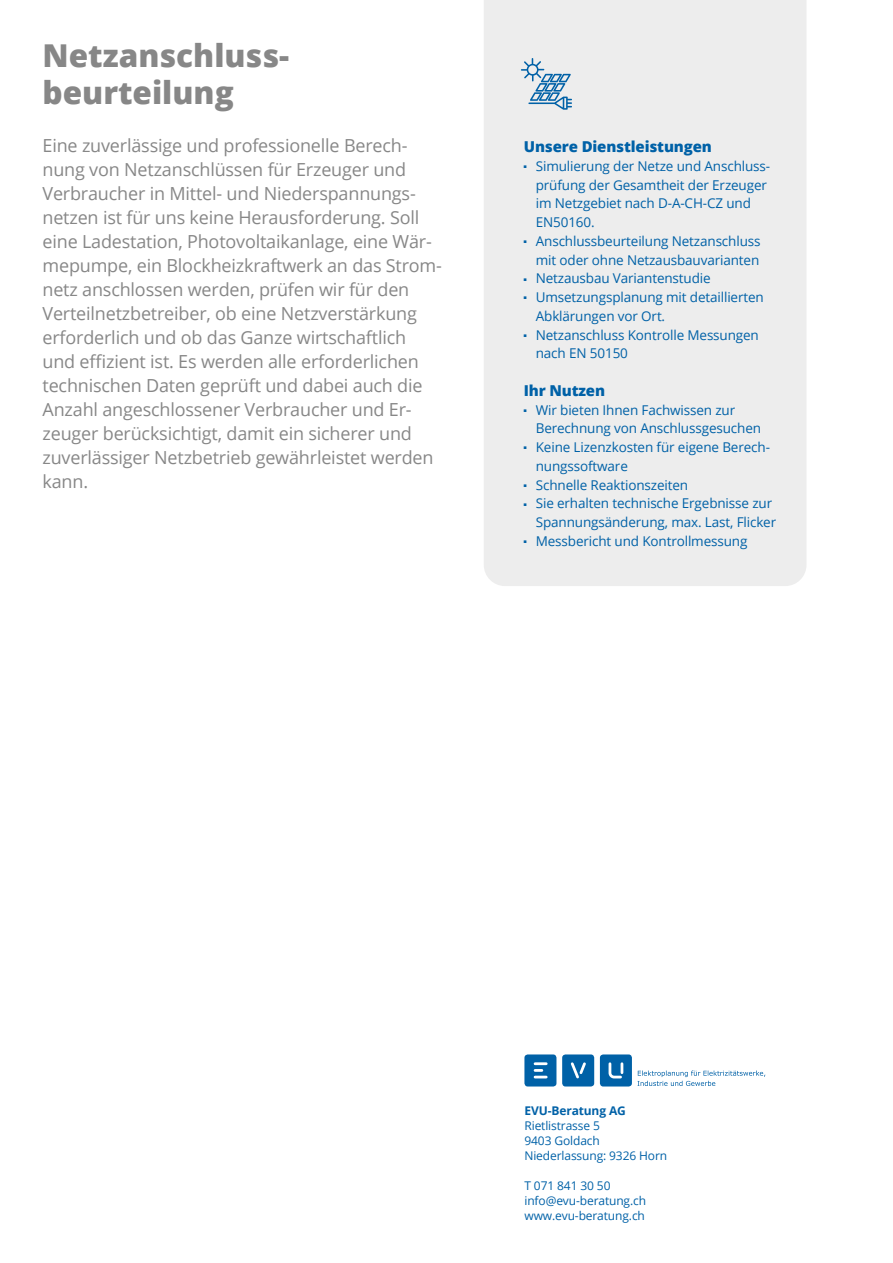
<style>
.page{position:relative;width:893px;height:1263px;background:#fff}
.page>*{position:absolute;margin:0;border:0;box-sizing:border-box;transform-origin:0 0}
.t1{font:800 31.5px/37.5px "Open Sans";color:#878787}
.t2{font:18px/24px "Open Sans";letter-spacing:-.01em;color:#878787}
.t3{font:800 15px "Open Sans";letter-spacing:-.01em;color:#0061a7}
.t4{font:13.5px/18.8px "Open Sans";letter-spacing:-.01em;color:#0061a7}
.t5{font:12px/15px "Open Sans";letter-spacing:-.01em;color:#0061a7}
.t6{font:700 12px "Open Sans";letter-spacing:-.01em;color:#0061a7}
</style>
<div class="page">
<div style="left:484px;top:0;width:322px;height:586px;background:#ededed"></div>
<div style="left:600px;top:1054px;width:32px;height:32px;background:#0061a7;border-radius:3px"></div>
<div style="left:562px;top:1054px;width:32px;height:32px;background:#0061a7;border-radius:3px"></div>
<div style="left:524px;top:1054px;width:32px;height:32px;background:#0061a7;border-radius:3px"></div>
<svg style="left:533px;top:1060px;width:91px;height:21px"></svg>
<svg style="left:638px;top:1070px;width:127px;height:16px"></svg>
<svg style="left:521px;top:58px;width:51px;height:52px;background:#b2cadb"></svg>
<h1 class="t1" style="left:43px;top:35px;width:248px">Netzanschluss&shy;beurteilung</h1>
<p class="t2" style="left:43px;top:133px;width:401px">Eine zuverlässige und professionelle Berech&shy;nung von Netzanschlüssen für Erzeuger und Verbraucher in Mittel- und Niederspannungs&shy;netzen ist für uns keine Herausforderung. Soll eine Ladestation, Photovoltaikanlage, eine Wär&shy;mepumpe, ein Blockheizkraftwerk an das Strom&shy;netz anschlossen werden, prüfen wir für den Verteilnetzbetreiber, ob eine Netzverstärkung erforderlich und ob das Ganze wirtschaftlich und effizient ist. Es werden alle erforderlichen technischen Daten geprüft und dabei auch die Anzahl angeschlossener Verbraucher und Er&shy;zeuger berücksichtigt, damit ein sicherer und zuverlässiger Netzbetrieb gewährleistet werden kann.</p>
<p class="t3" style="left:524px;top:135px;width:190px">Unsere Dienstleistungen</p>
<p class="t4" style="left:536px;top:156px;width:236px;text-indent:-12px">■ Simulierung der Netze und Anschluss&shy;prüfung der Gesamtheit der Erzeuger im Netzgebiet nach D-A-CH-CZ und<br>EN50160.</p>
<p class="t4" style="left:524px;top:231px;width:238px;text-align:right">■ Anschlussbeurteilung Netzanschluss mit oder ohne Netzausbauvarianten</p>
<p class="t4" style="left:524px;top:269px;width:188px">■ Netzausbau Variantenstudie</p>
<p class="t4" style="left:536px;top:287px;width:230px;text-indent:-12px">■ Umsetzungsplanung mit detaillierten<br>Abklärungen vor Ort.</p>
<p class="t4" style="left:536px;top:325px;width:225px;text-indent:-12px">■ Netzanschluss Kontrolle Messungen nach EN 50150</p>
<p class="t3" style="left:524px;top:379px;width:83px">Ihr Nutzen</p>
<p class="t4" style="left:536px;top:400px;width:227px;text-indent:-12px">■ Wir bieten Ihnen Fachwissen zur<br>Berechnung von Anschlussgesuchen</p>
<p class="t4" style="left:536px;top:437px;width:236px;text-indent:-12px">■ Keine Lizenzkosten für eigene Berech&shy;nungssoftware</p>
<p class="t4" style="left:524px;top:475px;width:166px">■ Schnelle Reaktionszeiten</p>
<p class="t4" style="left:536px;top:494px;width:242px;text-indent:-12px">■ Sie erhalten technische Ergebnisse zur<br>Spannungsänderung, max. Last, Flicker</p>
<p class="t4" style="left:524px;top:531px;width:225px">■ Messbericht und Kontrollmessung</p>
<p class="t6" style="left:524px;top:1102px;width:103px">EVU-Beratung AG</p>
<p class="t5" style="left:524px;top:1118px;width:144px">Rietlistrasse 5<br>9403 Goldach<br>Niederlassung: 9326 Horn</p>
<p class="t5" style="left:524px;top:1178px;width:123px">T 071 841 30 50 info@evu-beratung.ch www.evu-beratung.ch</p>
</div>
